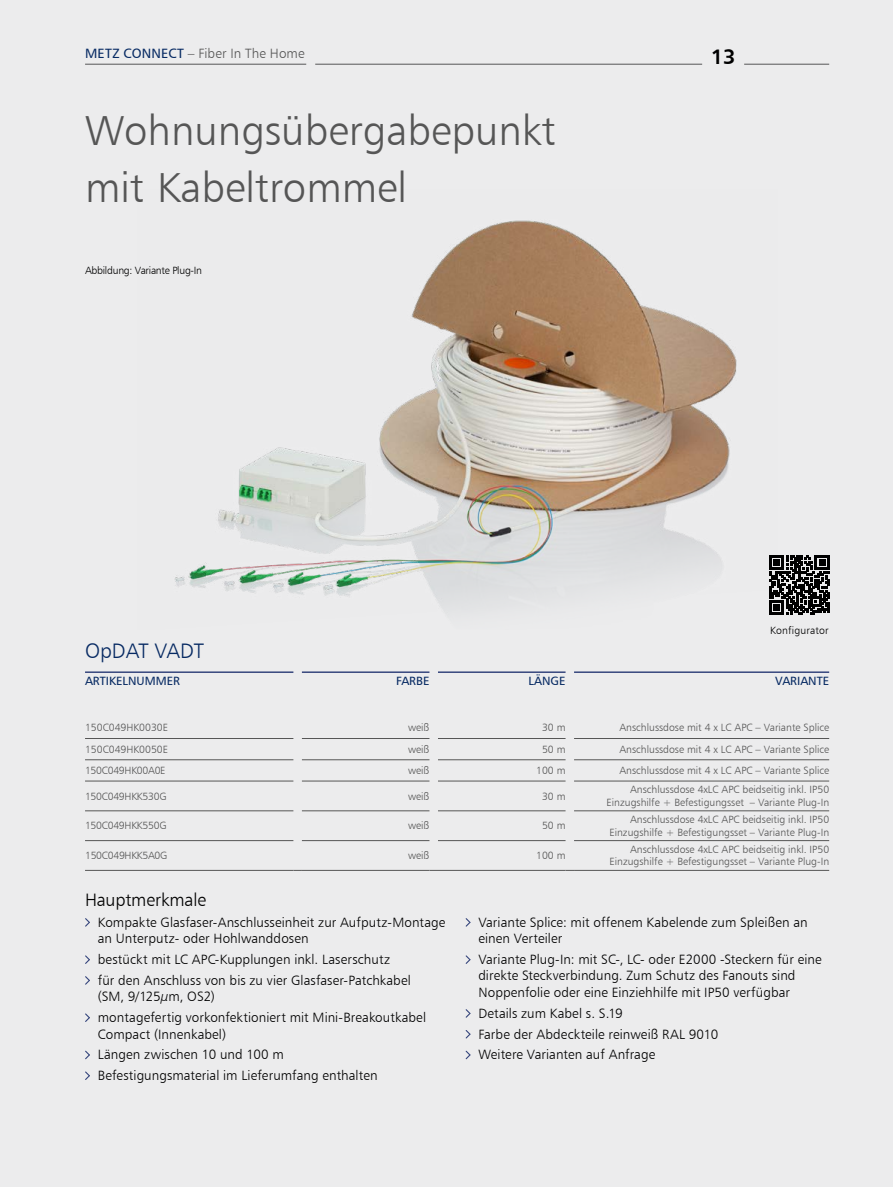
<style>
.page{position:relative;width:893px;height:1187px;background:#fff}
.page>*{position:absolute;margin:0;border:0;box-sizing:border-box;transform-origin:0 0}
.t1{font:42px/57px "Humanist 777 BT Light B";color:#565656}
.t2{font:21px "Humanist 777 BT Light B";color:#072a63}
.t3{font:21px "Humanist 777 BT Bold B";color:#000}
.t4{font:18px "Humanist 777 BT Light B";letter-spacing:-.01em;color:#000}
.t5{font:13.5px/20.7px "Humanist 777 BT Light B";letter-spacing:.005em;color:#000}
.t6{font:13.5px "Humanist 777 BT Light B";letter-spacing:.01em;color:#565656}
.t7{font:12px "Humanist 777 BT Roman B";color:#072a63}
.t8{font:10.5px/12.6px "Humanist 777 BT Light B";color:#565656;text-align:right}
.t9{font:10.5px "Humanist 777 BT Light B";letter-spacing:-.025em;color:#565656}
.t10{font:10.5px "Humanist 777 BT Light B";letter-spacing:-.025em;color:#000}
.t11{font:10.5px "Humanist 777 BT Light B";letter-spacing:.015em;color:#000}
.s1{font-family:"Humanist 777 BT Roman B";color:#072a63}
</style>
<div class="page">
<div style="left:0;top:0;width:893px;height:1186px;background:#ececed"></div>
<img style="left:174px;top:220px;width:563px;height:393px">
<hr style="left:85px;top:738px;width:208px;height:1px;background:#565656">
<hr style="left:302px;top:738px;width:127px;height:1px;background:#565656">
<hr style="left:438px;top:738px;width:128px;height:1px;background:#565656">
<hr style="left:574px;top:738px;width:255px;height:1px;background:#565656">
<hr style="left:85px;top:759px;width:208px;height:1px;background:#565656">
<hr style="left:302px;top:759px;width:127px;height:1px;background:#565656">
<hr style="left:438px;top:759px;width:128px;height:1px;background:#565656">
<hr style="left:574px;top:759px;width:255px;height:1px;background:#565656">
<hr style="left:85px;top:780px;width:208px;height:1px;background:#565656">
<hr style="left:302px;top:780px;width:127px;height:1px;background:#565656">
<hr style="left:438px;top:780px;width:128px;height:1px;background:#565656">
<hr style="left:574px;top:780px;width:255px;height:1px;background:#565656">
<hr style="left:85px;top:810px;width:208px;height:1px;background:#565656">
<hr style="left:302px;top:810px;width:127px;height:1px;background:#565656">
<hr style="left:438px;top:810px;width:128px;height:1px;background:#565656">
<hr style="left:574px;top:810px;width:255px;height:1px;background:#565656">
<hr style="left:85px;top:840px;width:208px;height:1px;background:#565656">
<hr style="left:302px;top:840px;width:127px;height:1px;background:#565656">
<hr style="left:438px;top:840px;width:128px;height:1px;background:#565656">
<hr style="left:574px;top:840px;width:255px;height:1px;background:#565656">
<hr style="left:85px;top:870px;width:208px;height:1px;background:#565656">
<hr style="left:302px;top:870px;width:127px;height:1px;background:#565656">
<hr style="left:438px;top:870px;width:128px;height:1px;background:#565656">
<hr style="left:574px;top:870px;width:255px;height:1px;background:#565656">
<hr style="left:85px;top:671px;width:208px;height:2px;background:#36467d">
<hr style="left:302px;top:671px;width:127px;height:2px;background:#36467d">
<hr style="left:438px;top:671px;width:128px;height:2px;background:#36467d">
<hr style="left:574px;top:671px;width:255px;height:2px;background:#36467d">
<svg style="left:85px;top:918px;width:5px;height:9px"></svg>
<svg style="left:85px;top:955px;width:5px;height:9px"></svg>
<svg style="left:85px;top:976px;width:5px;height:9px"></svg>
<svg style="left:85px;top:1013px;width:5px;height:9px"></svg>
<svg style="left:85px;top:1050px;width:5px;height:10px"></svg>
<svg style="left:85px;top:1071px;width:5px;height:9px"></svg>
<svg style="left:465px;top:918px;width:6px;height:9px"></svg>
<svg style="left:465px;top:955px;width:6px;height:9px"></svg>
<svg style="left:465px;top:1009px;width:6px;height:9px"></svg>
<svg style="left:465px;top:1030px;width:6px;height:9px"></svg>
<svg style="left:465px;top:1050px;width:6px;height:10px"></svg>
<svg style="left:769px;top:555px;width:60px;height:60px"></svg>
<hr style="left:744px;top:64px;width:85px;height:1px;background:#565656">
<hr style="left:85px;top:64px;width:221px;height:1px;background:#565656">
<hr style="left:315px;top:64px;width:387px;height:1px;background:#565656">
<p class="t6" style="left:85px;top:45px;width:221px"><span class="s1">METZ CONNECT</span> – Fiber In The Home</p>
<h2 class="t3" style="left:711px;top:43px;width:26px">13</h2>
<h1 class="t1" style="left:85px;top:101px;width:472px">Wohnungsübergabepunkt mit Kabeltrommel</h1>
<p class="t10" style="left:85px;top:264px;width:119px">Abbildung: Variante Plug-In</p>
<p class="t11" style="left:770px;top:624px;width:60px">Konfigurator</p>
<h2 class="t2" style="left:85px;top:638px;width:121px">OpDAT VADT</h2>
<p class="t7" style="left:85px;top:673px;width:97px">ARTIKELNUMMER</p>
<p class="t7" style="left:396px;top:673px;width:35px">FARBE</p>
<p class="t7" style="left:529px;top:673px;width:38px">LÄNGE</p>
<p class="t7" style="left:775px;top:673px;width:56px">VARIANTE</p>
<p class="t8" style="left:85px;top:721px;width:85px">150C049HK0030E</p>
<p class="t8" style="left:408px;top:721px;width:23px">weiß</p>
<p class="t8" style="left:542px;top:721px;width:25px">30 m</p>
<p class="t8" style="left:619px;top:721px;width:211px">Anschlussdose mit 4 x LC APC – Variante Splice</p>
<p class="t8" style="left:85px;top:742px;width:85px">150C049HK0050E</p>
<p class="t8" style="left:408px;top:742px;width:23px">weiß</p>
<p class="t8" style="left:542px;top:742px;width:25px">50 m</p>
<p class="t8" style="left:619px;top:742px;width:211px">Anschlussdose mit 4 x LC APC – Variante Splice</p>
<p class="t9" style="left:85px;top:764px;width:82px">150C049HK00A0E</p>
<p class="t8" style="left:408px;top:763px;width:23px">weiß</p>
<p class="t8" style="left:536px;top:763px;width:31px">100 m</p>
<p class="t8" style="left:619px;top:763px;width:211px">Anschlussdose mit 4 x LC APC – Variante Splice</p>
<p class="t9" style="left:85px;top:789px;width:83px">150C049HKK530G</p>
<p class="t8" style="left:408px;top:789px;width:23px">weiß</p>
<p class="t8" style="left:542px;top:789px;width:25px">30 m</p>
<p class="t8" style="left:606px;top:783px;width:224px">Anschlussdose 4xLC APC beidseitig inkl. IP50<br>Einzugshilfe + Befestigungsset – Variante Plug-In</p>
<p class="t9" style="left:85px;top:819px;width:83px">150C049HKK550G</p>
<p class="t8" style="left:408px;top:819px;width:23px">weiß</p>
<p class="t8" style="left:542px;top:819px;width:25px">50 m</p>
<p class="t8" style="left:609px;top:812px;width:221px">Anschlussdose 4xLC APC beidseitig inkl. IP50<br>Einzugshilfe + Befestigungsset – Variante Plug-In</p>
<p class="t9" style="left:85px;top:849px;width:84px">150C049HKK5A0G</p>
<p class="t8" style="left:408px;top:849px;width:23px">weiß</p>
<p class="t8" style="left:536px;top:849px;width:31px">100 m</p>
<p class="t8" style="left:609px;top:842px;width:221px">Anschlussdose 4xLC APC beidseitig inkl. IP50<br>Einzugshilfe + Befestigungsset – Variante Plug-In</p>
<h3 class="t4" style="left:85px;top:888px;width:123px">Hauptmerkmale</h3>
<p class="t5" style="left:98px;top:913px;width:349px;line-height:16.5px">Kompakte Glasfaser-Anschlusseinheit zur Aufputz-Montage an Unterputz- oder Hohlwanddosen</p>
<p class="t5" style="left:98px;top:948px;width:315px">bestückt mit LC APC-Kupplungen inkl. Laserschutz<br>für den Anschluss von bis zu vier Glasfaser-Patchkabel</p>
<p class="t5" style="left:98px;top:985px;width:330px">(SM, 9/125µm, OS2)<br>montagefertig vorkonfektioniert mit Mini-Breakoutkabel</p>
<p class="t5" style="left:98px;top:1023px;width:281px">Compact (Innenkabel)<br>Längen zwischen 10 und 100 m<br>Befestigungsmaterial im Lieferumfang enthalten</p>
<p class="t5" style="left:478px;top:913px;width:331px;line-height:16.5px">Variante Splice: mit offenem Kabelende zum Spleißen an einen Verteiler</p>
<p class="t5" style="left:478px;top:950px;width:345px;line-height:16.5px">Variante Plug-In: mit SC-, LC- oder E2000 -Steckern für eine direkte Steckverbindung. Zum Schutz des Fanouts sind<br>Noppenfolie oder eine Einziehhilfe mit IP50 verfügbar</p>
<p class="t5" style="left:478px;top:1002px;width:241px">Details zum Kabel s. S.19<br>Farbe der Abdeckteile reinweiß RAL 9010<br>Weitere Varianten auf Anfrage</p>
</div>
